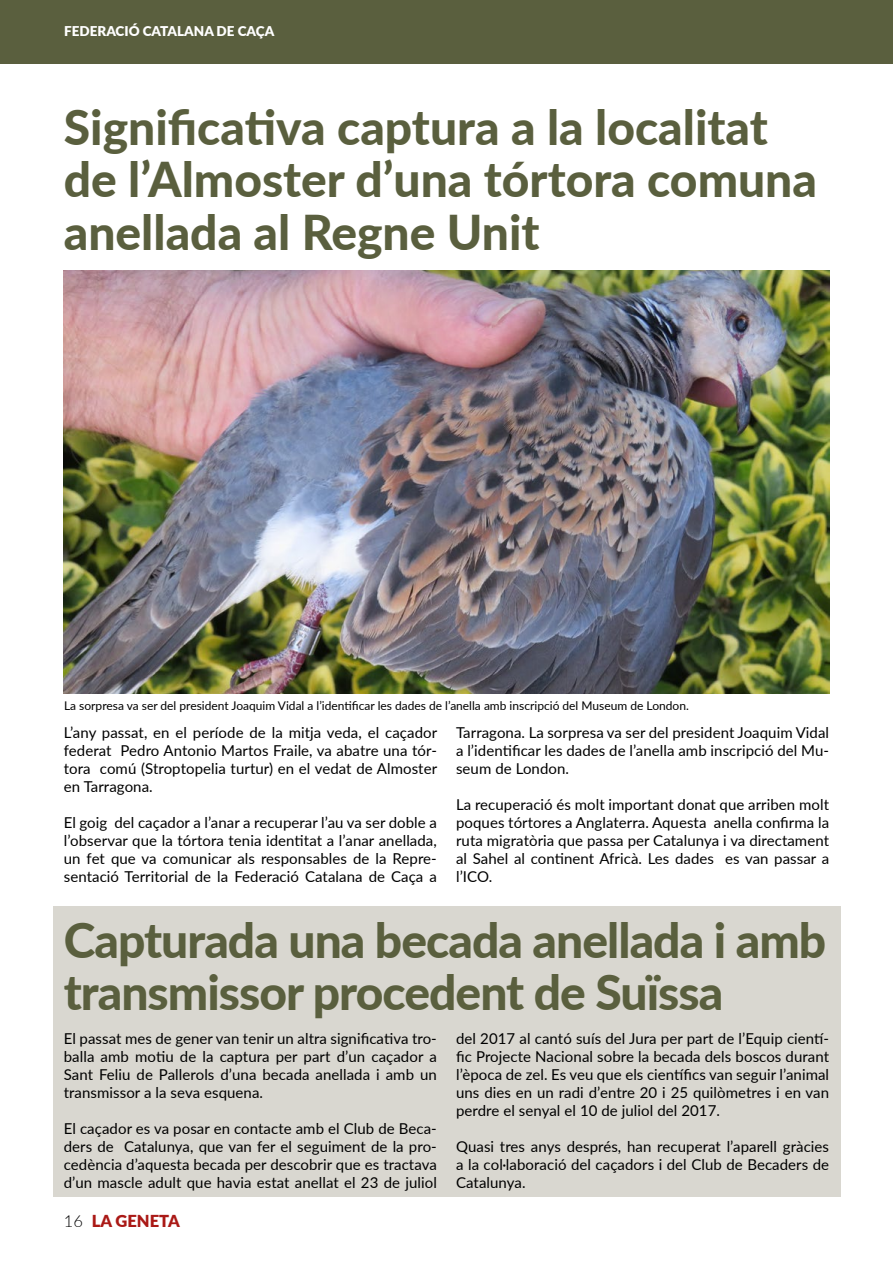
<style>
.page{position:relative;width:893px;height:1263px;background:#fff}
.page>*{position:absolute;margin:0;border:0;box-sizing:border-box;transform-origin:0 0}
.t1{font:800 48px/52.5px "Lato";letter-spacing:-.005em;color:#5a5f3e}
.t2{font:900 16.5px "Lato";color:#aa1916}
.t3{font:15px/18px "Lato";letter-spacing:.005em;color:#000;text-align:justify}
.t4{font:900 13.5px "Lato";color:#fff}
.t5{font:12px "Lato";color:#000}
.s1{font-weight:300;color:#000}
</style>
<div class="page">
<div style="left:53px;top:906px;width:787px;height:291px;background:#d9d7d0"></div>
<div style="left:0;top:0;width:893px;height:64px;background:#5a5f3e"></div>
<img style="left:64px;top:270px;width:765px;height:424px">
<p class="t4" style="left:64px;top:21px;width:212px">FEDERACIÓ CATALANA DE CAÇA</p>
<h1 class="t1" style="left:64px;top:99px;width:755px">Significativa captura a la localitat de l’Almoster d’una tórtora comuna anellada al Regne Unit</h1>
<p class="t5" style="left:64px;top:697px;width:626px">La sorpresa va ser del president Joaquim Vidal a l’identificar les dades de l’anella amb inscripció del Museum de London.</p>
<p class="t3" style="left:64px;top:723px;width:375px">L’any passat, en el període de la mitja veda, el caçador federat Pedro Antonio Martos Fraile, va abatre una tór&shy;tora comú (Stroptopelia turtur) en el vedat de Almoster en Tarragona.</p>
<p class="t3" style="left:64px;top:813px;width:375px">El goig del caçador a l’anar a recuperar l’au va ser doble a l’observar que la tórtora tenia identitat a l’anar anellada, un fet que va comunicar als responsables de la Repre&shy;sentació Territorial de la Federació Catalana de Caça a</p>
<p class="t3" style="left:456px;top:723px;width:375px">Tarragona. La sorpresa va ser del president Joaquim Vidal a l’identificar les dades de l’anella amb inscripció del Mu&shy;seum de London.</p>
<p class="t3" style="left:456px;top:795px;width:375px">La recuperació és molt important donat que arriben molt poques tórtores a Anglaterra. Aquesta anella confirma la ruta migratòria que passa per Catalunya i va directament al Sahel al continent Africà. Les dades es van passar a l’ICO.</p>
<h1 class="t1" style="left:64px;top:912px;width:764px">Capturada una becada anellada i amb transmissor procedent de Suïssa</h1>
<p class="t3" style="left:64px;top:1029px;width:375px">El passat mes de gener van tenir un altra significativa tro&shy;balla amb motiu de la captura per part d’un caçador a Sant Feliu de Pallerols d’una becada anellada i amb un transmissor a la seva esquena.</p>
<p class="t3" style="left:64px;top:1119px;width:375px">El caçador es va posar en contacte amb el Club de Beca&shy;ders de Catalunya, que van fer el seguiment de la pro&shy;cedència d’aquesta becada per descobrir que es tractava d’un mascle adult que havia estat anellat el 23 de juliol</p>
<p class="t3" style="left:456px;top:1029px;width:375px">del 2017 al cantó suís del Jura per part de l’Equip cientí&shy;fic Projecte Nacional sobre la becada dels boscos durant l’època de zel. Es veu que els científics van seguir l’animal uns dies en un radi d’entre 20 i 25 quilòmetres i en van perdre el senyal el 10 de juliol del 2017.</p>
<p class="t3" style="left:456px;top:1137px;width:375px">Quasi tres anys després, han recuperat l’aparell gràcies a la col·laboració del caçadors i del Club de Becaders de Catalunya.</p>
<p class="t2" style="left:64px;top:1208px;width:118px"><span class="s1">16</span> LA GENETA</p>
</div>
